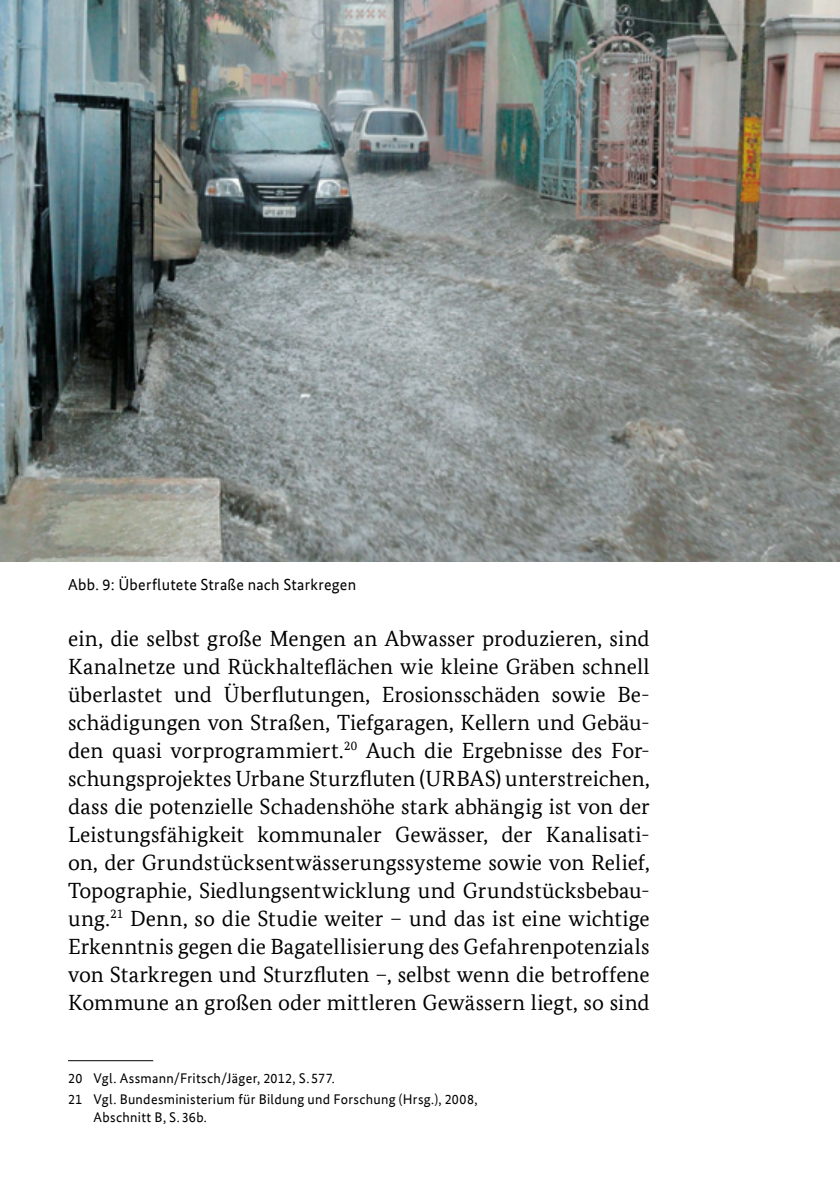
<style>
.page{position:relative;width:840px;height:1191px;background:#fff}
.page>*{position:absolute;margin:0;border:0;box-sizing:border-box;transform-origin:0 0}
.t1{font:22px/28px "Bundes Serif Office";color:#000;text-align:justify}
.t2{font:16px "Bundes Sans Office";letter-spacing:.015em;color:#000}
.t3{font:14px/18px "Bundes Sans Office";letter-spacing:.02em;color:#000}
</style>
<div class="page">
<hr style="left:68px;top:1060px;width:85px;height:1px;background:#000">
<img style="left:0;top:0;width:839px;height:561px">
<p class="t2" style="left:68px;top:575px;width:289px">Abb. 9: Überflutete Straße nach Starkregen</p>
<p class="t1" style="left:68px;top:624px;width:583px">ein, die selbst große Mengen an Abwasser produzieren, sind Kanalnetze und Rückhalteflächen wie kleine Gräben schnell überlastet und Überflutungen, Erosionsschäden sowie Be&shy;schädigungen von Straßen, Tiefgaragen, Kellern und Gebäu&shy;den quasi vorprogrammiert .<sup>20</sup> Auch die Ergebnisse des For&shy;schungsprojektes Urbane Sturzfluten (URBAS) unterstreichen, dass die potenzielle Schadenshöhe stark abhängig ist von der Leistungsfähigkeit kommunaler Gewässer, der Kanalisati&shy;on, der Grundstücksentwässerungssysteme sowie von Relief, Topographie, Siedlungsentwicklung und Grundstücksbebau&shy;ung .<sup>21</sup> Denn, so die Studie weiter – und das ist eine wichtige</p>
<p class="t1" style="left:68px;top:932px;width:583px">Erkenntnis gegen die Bagatellisierung des Gefahrenpotenzials von Starkregen und Sturzfluten –, selbst wenn die betroffene Kommune an großen oder mittleren Gewässern liegt, so sind</p>
<p class="t3" style="left:68px;top:1069px;width:268px">20 Vgl. Assmann/Fritsch/Jäger, 2012, S. 577.</p>
<p class="t3" style="left:94px;top:1090px;width:385px;text-indent:-26px">21 Vgl. Bundesministerium für Bildung und Forschung (Hrsg.), 2008,<br>Abschnitt B, S. 36b.</p>
</div>
